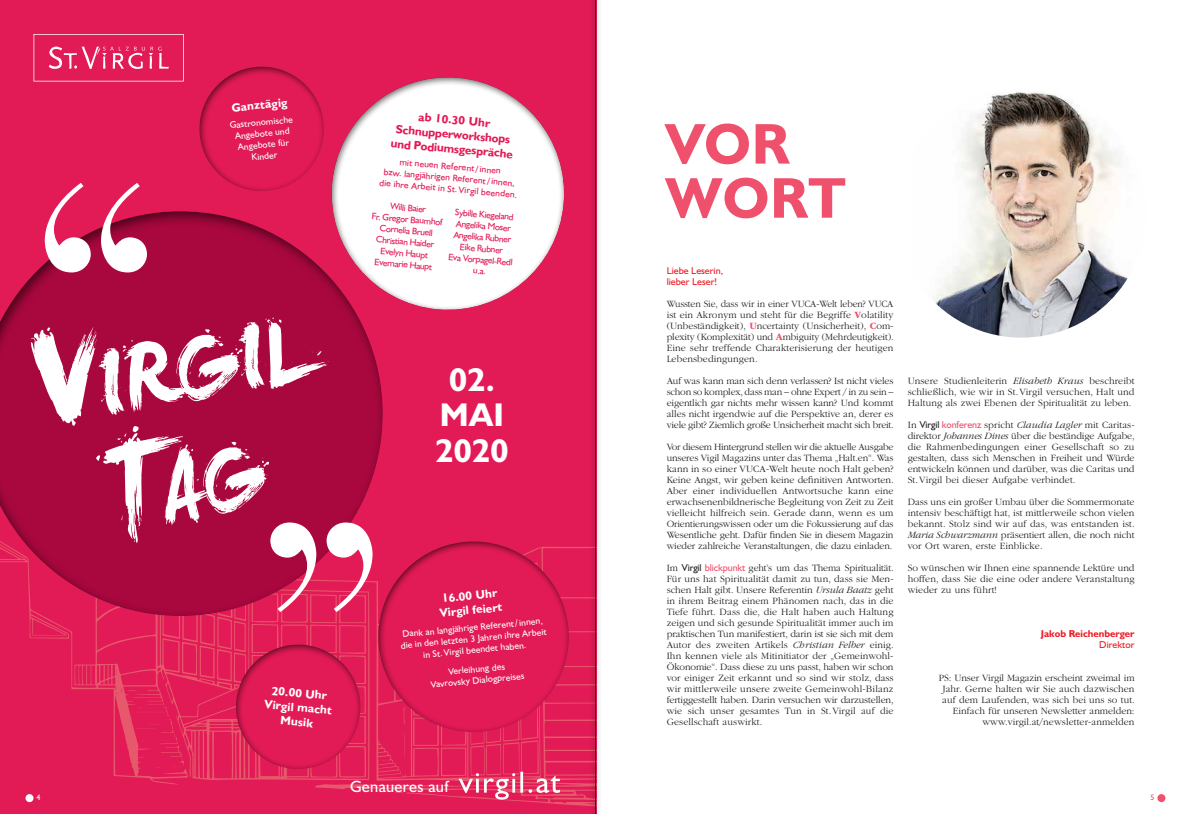
<style>
.page{position:relative;width:1191px;height:814px;background:#fff}
.page>*{position:absolute;margin:0;border:0;box-sizing:border-box;transform-origin:0 0}
.t1{font:83.9px/115.6px "Brush Rebrushed";color:#fff;text-align:center}
.t2{font:700 57.7px/54.1px "Humanist 521";letter-spacing:.01em;color:#ef506c}
.t3{font:700 33.1px/35.2px "Humanist 521";letter-spacing:.01em;color:#fff;text-align:center}
.t4{font:16.3px "Humanist 521";letter-spacing:.02em;color:#fff}
.t5{font:700 12.1px/14.5px "Humanist 521";color:#fff;text-align:center}
.t6{font:700 12.1px/14.5px "Humanist 521";color:#e21a56;text-align:center}
.t7{font:300 10px/11px "ITC Garamond Std";letter-spacing:.01em;color:#231f20;text-align:justify}
.t8{font:10px/11px "Humanist 521";color:#ed1c24}
.t9{font:700 10px "Humanist 521";color:#ed1c24}
.t10{font:9.4px/11.3px "Humanist 521";color:#e21a56;text-align:center}
.t11{font:9.4px/11.3px "Humanist 521";color:#fff;text-align:center}
.t12{font:8px "Humanist 521";color:#fff}
.t13{font:8px "Humanist 521";color:#ef506c}
.s1{font-size:119.9px}
.s2{font-weight:700;color:#ef506c}
.s3{font-family:"Humanist 521";font-weight:400}
.s4{font-family:"Humanist 521";font-weight:400;color:#ef506c}
.s5{font-style:italic}
</style>
<div class="page">
<img style="left:934px;top:92px;width:194px;height:245px">
<div style="left:0;top:0;width:596px;height:814px;background:#e21a56"></div>
<svg style="left:25px;top:547px;width:564px;height:259px"></svg>
<svg style="left:394px;top:791px;width:10px;height:2px"></svg>
<svg style="left:404px;top:741px;width:2px;height:25px"></svg>
<svg style="left:34px;top:34px;width:150px;height:47px"></svg>
<div style="left:0;top:210px;width:383px;height:406px;background:#231f20;opacity:.75"></div>
<svg style="left:45px;top:183px;width:102px;height:89px"></svg>
<svg style="left:315px;top:77px;width:249px;height:243px;fill:#fff"></svg>
<svg style="left:372px;top:531px;width:206px;height:210px"></svg>
<svg style="left:199px;top:66px;width:131px;height:131px"></svg>
<svg style="left:127px;top:522px;width:245px;height:255px"></svg>
<svg style="left:413px;top:568px;width:147px;height:231px"></svg>
<div style="left:1157px;top:794px;width:8px;height:8px;background:#ef506c;border-radius:50%"></div>
<div style="left:26px;top:794px;width:8px;height:8px;background:#fff;border-radius:50%"></div>
<div style="left:589px;top:0;width:12px;height:814px;background:#231f20;opacity:.75"></div>
<hr style="left:595px;top:0;width:1px;height:814px;background:#231f20">
<p class="t5" style="left:231px;top:100px;width:57px;rotate:-5deg">Ganztägig</p>
<p class="t11" style="left:229px;top:119px;width:65px;rotate:-5deg">Gastronomische<br>Angebote und<br>Angebote für<br>Kinder</p>
<h1 class="t1" style="left:16px;top:338px;width:280px;rotate:-10deg"><span class="s1">V</span>irgil<br><span class="s1">T</span>ag</h1>
<p class="t5" style="left:266px;top:682px;width:69px;rotate:5deg">20.00 Uhr<br>Virgil macht<br>Musik</p>
<p class="t6" style="left:394px;top:107px;width:124px;rotate:5deg">ab 10.30 Uhr<br>Schnupperworkshops und Podiumsgespräche</p>
<p class="t10" style="left:382px;top:154px;width:140px;rotate:5deg">mit neuen Referent/ innen<br>bzw. langjährigen Referent/ innen, die ihre Arbeit in St.Virgil beenden.</p>
<p class="t10" style="left:373px;top:199px;width:72px;rotate:5deg">Willi Baier<br>Fr. Gregor Baumhof<br>Cornelia Bruell<br>Christian Haider<br>Evelyn Haupt<br>Evemarie Haupt</p>
<p class="t10" style="left:453px;top:206px;width:66px;rotate:5deg">Sybille Kiegeland<br>Angelika Moser<br>Angelika Rubner<br>Eike Rubner<br>Eva Vorpagel-Redl u.a.</p>
<h3 class="t3" style="left:435px;top:361px;width:75px">02.<br>MAI<br>2020</h3>
<p class="t5" style="left:438px;top:590px;width:64px;rotate:-5deg">16.00 Uhr<br>Virgil feiert</p>
<p class="t11" style="left:399px;top:627px;width:148px;rotate:-5deg">Dank an langjährige Referent/ innen, die in den letzten 3 Jahren ihre Arbeit in St.Virgil beendet haben.</p>
<p class="t11" style="left:429px;top:667px;width:95px;rotate:-5deg">Verleihung des<br>Vavrovsky Dialogpreises</p>
<h3 class="t4" style="left:350px;top:776px;width:100px">Genaueres auf</h3>
<h2 class="t2" style="left:665px;top:116px;width:182px">VOR<br>WORT</h2>
<p class="t8" style="left:666px;top:264px;width:58px">Liebe Leserin, lieber Leser!</p>
<p class="t7" style="left:666px;top:298px;width:229px">Wussten Sie, dass wir in einer VUCA-Welt leben? VUCA ist ein Akronym und steht für die Begriffe <span class="s2">V</span>olatility (Unbeständigkeit), <span class="s2">U</span>ncertainty (Unsicherheit), <span class="s2">C</span>om&shy;plexity (Komplexität) und <span class="s2">A</span>mbiguity (Mehrdeutigkeit).<br>Eine sehr treffende Charakterisierung der heutigen Lebensbedingungen.</p>
<p class="t7" style="left:666px;top:375px;width:229px">Auf was kann man sich denn verlassen? Ist nicht vieles schon so komplex, dass man – ohne Expert / in zu sein – eigentlich gar nichts mehr wissen kann? Und kommt alles nicht irgendwie auf die Perspektive an, derer es viele gibt? Ziemlich große Unsicherheit macht sich breit.</p>
<p class="t7" style="left:666px;top:441px;width:229px">Vor diesem Hintergrund stellen wir die aktuelle Ausgabe unseres Vigil Magazins unter das Thema „Halt.en“. Was kann in so einer VUCA-Welt heute noch Halt geben?<br>Keine Angst, wir geben keine definitiven Antworten.<br>Aber einer individuellen Antwortsuche kann eine erwachsenenbildnerische Begleitung von Zeit zu Zeit vielleicht hilfreich sein. Gerade dann, wenn es um Orientierungswissen oder um die Fokussierung auf das Wesentliche geht. Dafür finden Sie in diesem Magazin wieder zahlreiche Veranstaltungen, die dazu einladen.</p>
<p class="t7" style="left:666px;top:562px;width:229px">Im <span class="s3">Virgil</span> <span class="s4">blickpunkt</span> geht’s um das Thema Spiritualität.<br>Für uns hat Spiritualität damit zu tun, dass sie Men&shy;schen Halt gibt. Unsere Referentin <span class="s5">Ursula Baatz</span> geht in ihrem Beitrag einem Phänomen nach, das in die Tiefe führt. Dass die, die Halt haben auch Haltung zeigen und sich gesunde Spiritualität immer auch im praktischen Tun manifestiert, darin ist sie sich mit dem Autor des zweiten Artikels <span class="s5">Christian Felber</span> einig.<br>Ihn kennen viele als Mitinitiator der „Gemeinwohl-Ökonomie“. Dass diese zu uns passt, haben wir schon vor einiger Zeit erkannt und so sind wir stolz, dass wir mittlerweile unsere zweite Gemeinwohl-Bilanz fertiggestellt haben. Darin versuchen wir darzustellen, wie sich unser gesamtes Tun in St.Virgil auf die Gesellschaft auswirkt.</p>
<p class="t7" style="left:907px;top:375px;width:228px">Unsere Studienleiterin <span class="s5">Elisabeth Kraus</span> beschreibt schließlich, wie wir in St.Virgil versuchen, Halt und Haltung als zwei Ebenen der Spiritualität zu leben.</p>
<p class="t7" style="left:907px;top:419px;width:228px">In <span class="s3">Virgil</span> <span class="s4">konferenz</span> spricht <span class="s5">Claudia Lagler</span> mit Caritas&shy;direktor <span class="s5">Johannes Dines</span> über die beständige Aufgabe, die Rahmenbedingungen einer Gesellschaft so zu gestalten, dass sich Menschen in Freiheit und Würde entwickeln können und darüber, was die Caritas und St.Virgil bei dieser Aufgabe verbindet.</p>
<p class="t7" style="left:907px;top:496px;width:229px">Dass uns ein großer Umbau über die Sommermonate intensiv beschäftigt hat, ist mittlerweile schon vielen bekannt. Stolz sind wir auf das, was entstanden ist.<br><span class="s5">Maria Schwarzmann</span> präsentiert allen, die noch nicht vor Ort waren, erste Einblicke.</p>
<p class="t7" style="left:907px;top:562px;width:228px">So wünschen wir Ihnen eine spannende Lektüre und hoffen, dass Sie die eine oder andere Veranstaltung wieder zu uns führt!</p>
<p class="t9" style="left:1040px;top:627px;width:95px">Jakob Reichenberger</p>
<p class="t8" style="left:1099px;top:638px;width:37px">Direktor</p>
<p class="t7" style="left:938px;top:672px;width:197px;text-align:right">PS: Unser Virgil Magazin erscheint zweimal im Jahr. Gerne halten wir Sie auch dazwischen auf dem Laufenden, was sich bei uns so tut.<br>Einfach für unseren Newsletter anmelden: www.virgil.at/newsletter-anmelden</p>
<p class="t12" style="left:36px;top:792px;width:6px">4</p>
<p class="t13" style="left:1150px;top:792px;width:6px">5</p>
</div>
